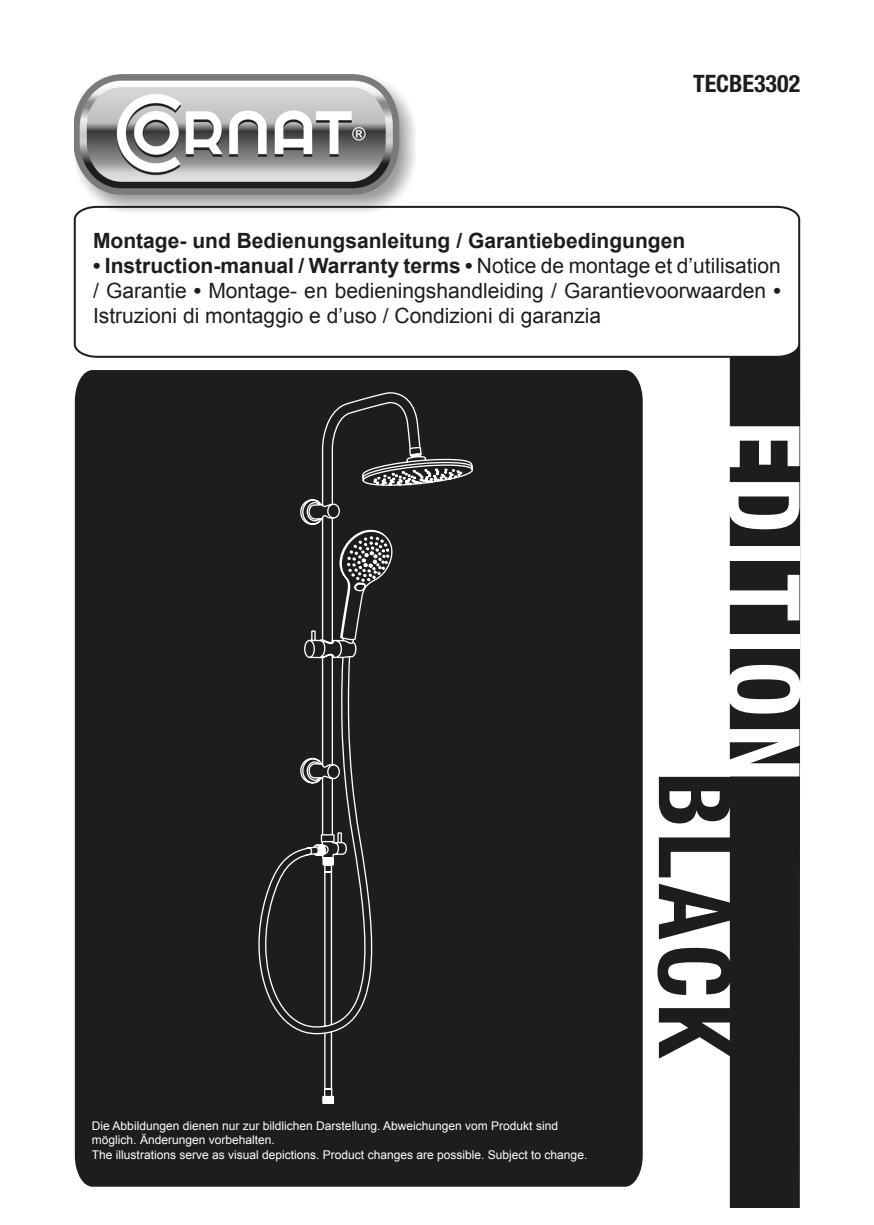
<style>
.page{position:relative;width:874px;height:1225px;background:#fff}
.page>*{position:absolute;margin:0;border:0;box-sizing:border-box;transform-origin:0 0}
.t1{font:700 condensed 100px "Helvetica Neue LT Pro";letter-spacing:.07em;color:#fff}
.t2{font:700 condensed 100px "Helvetica Neue LT Pro";letter-spacing:.05em;color:#1d1d1b}
.t3{font:700 condensed 24px "Helvetica Neue LT Pro";color:#1d1d1b}
.t4{font:21px/25.2px "Arial";color:#1d1d1b;text-align:justify}
.t5{font:700 21px "Arial";color:#1d1d1b}
.t6{font:12px/14.4px "Arial";color:#fff}
.s1{font-weight:700}
</style>
<div class="page">
<img style="left:75px;top:75px;width:340px;height:130px">
<svg style="left:73px;top:205px;width:727px;height:154px"></svg>
<svg style="left:729px;top:345px;width:70px;height:863px;background:#2c2c2a"></svg>
<div style="left:75px;top:370px;width:567px;height:816px;background:#1d1d1b"></div>
<div style="left:421px;top:422px;width:53px;height:222px;background:#1d1d1b"></div>
<svg style="left:257px;top:391px;width:164px;height:713px;background:#292927"></svg>
<h2 class="t3" style="left:692px;top:69px;width:108px">TECBE3302</h2>
<h3 class="t5" style="left:93px;top:226px;width:593px">Montage- und Bedienungsanleitung / Garantiebedingungen</h3>
<h3 class="t4" style="left:93px;top:253px;width:689px"><span class="s1">• Instruction-manual / Warranty terms •</span> Notice de montage et d’utilisation / Garantie <span class="s1">•</span> Montage- en bedieningshandleiding / Garantievoorwaarden <span class="s1">• </span>Istruzioni di montaggio e d’uso / Condizioni di garanzia</h3>
<p class="t6" style="left:92px;top:1118px;width:496px">Die Abbildungen dienen nur zur bildlichen Darstellung. Abweichungen vom Produkt sind möglich. Änderungen vorbehalten.<br>The illustrations serve as visual depictions. Product changes are possible. Subject to change.</p>
<h1 class="t1" style="left:823px;top:421px;width:362px;rotate:90deg">EDITION</h1>
<h1 class="t2" style="left:754px;top:772px;width:288px;rotate:90deg">BLACK</h1>
</div>
